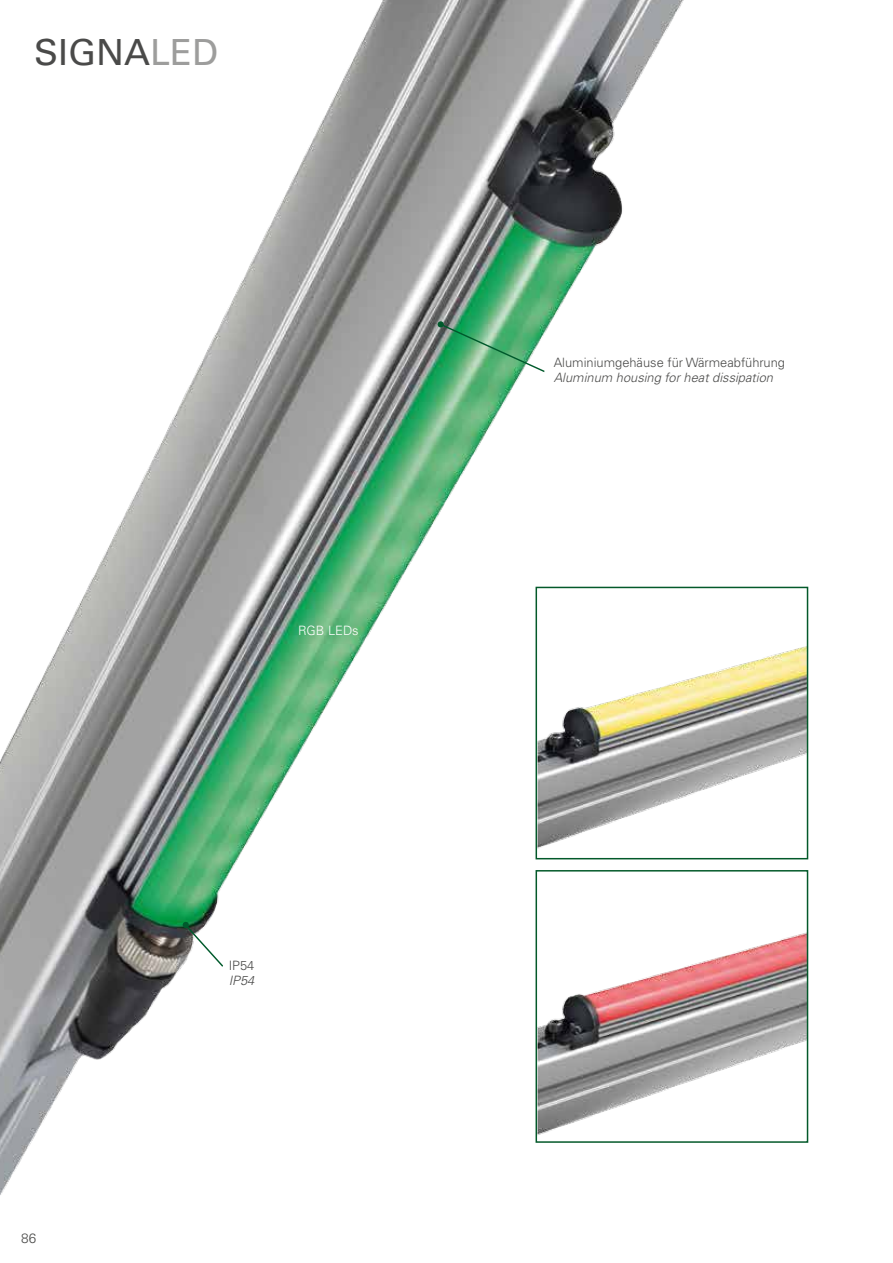
<style>
.page{position:relative;width:893px;height:1263px;background:#fff}
.page>*{position:absolute;margin:0;border:0;box-sizing:border-box;transform-origin:0 0}
.t1{font:36px "Univers";color:#4a4a49}
.t2{font:300 13.5px "Univers";color:#4a4a49}
.t3{font:300 12.9px/15.5px "Univers";color:#4a4a49}
.t4{font:300 12.9px "Univers";color:#fff}
.s1{color:#9d9d9c}
.s2{font-style:italic}
</style>
<div class="page">
<img style="left:0;top:0;width:809px;height:1195px">
<svg style="left:182px;top:921px;width:41px;height:46px"></svg>
<svg style="left:439px;top:323px;width:105px;height:49px;background:#60b480"></svg>
<svg style="left:437px;top:321px;width:7px;height:7px"></svg>
<div style="left:536px;top:870px;width:272px;height:273px;border:2px solid #03592a"></div>
<div style="left:536px;top:587px;width:272px;height:272px;border:2px solid #03592a"></div>
<p class="t1" style="left:34px;top:31px;width:186px">SIGNA<span class="s1">LED</span></p>
<p class="t2" style="left:21px;top:1230px;width:17px">86</p>
<p class="t4" style="left:298px;top:623px;width:62px">RGB LEDs</p>
<p class="t3" style="left:229px;top:957px;width:27px">IP54<br><span class="s2">IP54</span></p>
<p class="t3" style="left:554px;top:354px;width:233px">Aluminiumgehäuse für Wärmeabführung<br><span class="s2">Aluminum housing for heat dissipation</span></p>
</div>
